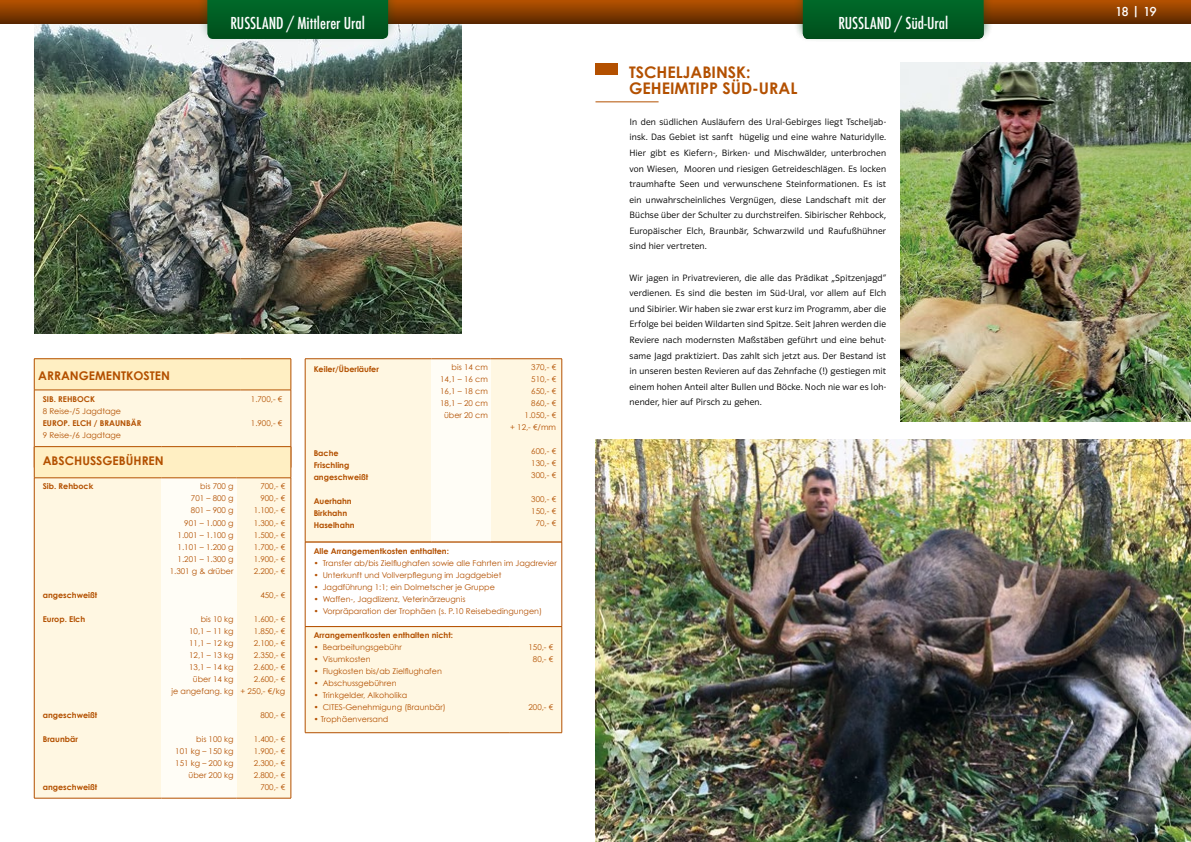
<style>
.page{position:relative;width:1191px;height:842px;background:#fff}
.page>*{position:absolute;margin:0;border:0;box-sizing:border-box;transform-origin:0 0}
.t1{font:500 condensed 16px "Futura";color:#fff}
.t2{font:700 16px/15.6px "Century Gothic";color:#b35000}
.t3{font:700 12px "Century Gothic";color:#b35000}
.t4{font:500 12px "Futura";color:#fff}
.t5{font:9.5px/15.6px "Polo 11 Leicht";letter-spacing:.02em;color:#000;text-align:justify}
.t6{font:8px/12px "Century Gothic";color:#b35000;text-align:right}
.t7{font:700 8px/12px "Century Gothic";color:#b35000}
</style>
<div class="page">
<div style="left:595px;top:63px;width:23px;height:11px;background:#b35000"></div>
<hr style="left:595px;top:101px;width:63px;height:1px;background:#b35000">
<div style="left:34px;top:359px;width:257px;height:31px;background:#ffefc3"></div>
<div style="left:35px;top:391px;width:256px;height:55px;background:#fff7e2"></div>
<hr style="left:34px;top:359px;width:206px;height:1px;background:#b35000">
<hr style="left:34px;top:359px;width:1px;height:31px;background:#b35000">
<hr style="left:240px;top:359px;width:51px;height:1px;background:#b35000">
<hr style="left:291px;top:359px;width:1px;height:31px;background:#b35000">
<hr style="left:34px;top:390px;width:206px;height:1px;background:#b35000">
<hr style="left:34px;top:390px;width:1px;height:77px;background:#b35000">
<hr style="left:240px;top:390px;width:51px;height:1px;background:#b35000">
<hr style="left:291px;top:390px;width:1px;height:77px;background:#b35000">
<div style="left:34px;top:447px;width:257px;height:31px;background:#ffefc3"></div>
<div style="left:35px;top:479px;width:256px;height:319px;background:#fff7e2"></div>
<div style="left:161px;top:478px;width:75px;height:320px;background:#fffdf6"></div>
<hr style="left:291px;top:447px;width:1px;height:31px;background:#b35000">
<hr style="left:34px;top:446px;width:127px;height:1px;background:#b35000">
<hr style="left:34px;top:447px;width:1px;height:31px;background:#b35000">
<hr style="left:161px;top:446px;width:75px;height:1px;background:#b35000">
<hr style="left:236px;top:446px;width:55px;height:1px;background:#b35000">
<hr style="left:34px;top:478px;width:127px;height:1px;background:#b35000">
<hr style="left:34px;top:478px;width:1px;height:320px;background:#b35000">
<hr style="left:161px;top:478px;width:75px;height:1px;background:#b35000">
<hr style="left:236px;top:478px;width:55px;height:1px;background:#b35000">
<hr style="left:291px;top:478px;width:1px;height:320px;background:#b35000">
<hr style="left:34px;top:798px;width:127px;height:1px;background:#b35000">
<hr style="left:161px;top:798px;width:75px;height:1px;background:#b35000">
<hr style="left:236px;top:798px;width:55px;height:1px;background:#b35000">
<hr style="left:561px;top:542px;width:1px;height:84px;background:#b35000">
<hr style="left:305px;top:542px;width:1px;height:84px;background:#b35000">
<div style="left:306px;top:627px;width:255px;height:105px;background:#fff7e2"></div>
<hr style="left:305px;top:627px;width:1px;height:106px;background:#b35000">
<hr style="left:305px;top:626px;width:205px;height:1px;background:#b35000">
<hr style="left:305px;top:732px;width:205px;height:1px;background:#b35000">
<hr style="left:510px;top:626px;width:52px;height:1px;background:#b35000">
<hr style="left:561px;top:627px;width:1px;height:106px;background:#b35000">
<hr style="left:510px;top:732px;width:52px;height:1px;background:#b35000">
<div style="left:306px;top:360px;width:255px;height:182px;background:#fff7e2"></div>
<div style="left:431px;top:359px;width:60px;height:183px;background:#fffdf6"></div>
<hr style="left:305px;top:359px;width:126px;height:1px;background:#b35000">
<hr style="left:305px;top:359px;width:1px;height:183px;background:#b35000">
<hr style="left:431px;top:359px;width:60px;height:1px;background:#b35000">
<hr style="left:491px;top:359px;width:71px;height:1px;background:#b35000">
<hr style="left:561px;top:359px;width:1px;height:183px;background:#b35000">
<hr style="left:305px;top:542px;width:126px;height:1px;background:#b35000">
<hr style="left:431px;top:542px;width:60px;height:1px;background:#b35000">
<hr style="left:491px;top:542px;width:71px;height:1px;background:#b35000">
<img style="left:34px;top:23px;width:427px;height:310px">
<svg style="left:0;top:0;width:1191px;height:23px;background:#8a3d00"></svg>
<div style="left:793px;top:0;width:200px;height:43px;background:#004c1a;opacity:.39"></div>
<svg style="left:803px;top:0;width:180px;height:39px;background:#005b22"></svg>
<div style="left:198px;top:0;width:200px;height:43px;background:#004c1a;opacity:.39"></div>
<svg style="left:207px;top:0;width:181px;height:39px;background:#005b22"></svg>
<img style="left:900px;top:62px;width:291px;height:360px">
<img style="left:595px;top:439px;width:596px;height:403px">
<h1 class="t1" style="left:230px;top:13px;width:136px">RUSSLAND / Mittlerer Ural</h1>
<h1 class="t1" style="left:838px;top:13px;width:112px">RUSSLAND / Süd-Ural</h1>
<h2 class="t3" style="left:38px;top:368px;width:133px">ARRANGEMENTKOSTEN</h2>
<p class="t7" style="left:43px;top:392px;width:54px">SIB. REHBOCK</p>
<p class="t6" style="left:43px;top:405px;width:80px">8 Reise-/5 Jagdtage</p>
<p class="t7" style="left:43px;top:416px;width:100px">EUROP. ELCH / BRAUNBÄR</p>
<p class="t6" style="left:43px;top:429px;width:80px">9 Reise-/6 Jagdtage</p>
<p class="t6" style="left:251px;top:393px;width:33px">1.700,- €</p>
<p class="t6" style="left:251px;top:417px;width:33px">1.900,- €</p>
<h2 class="t3" style="left:43px;top:453px;width:122px">ABSCHUSSGEBÜHREN</h2>
<p class="t7" style="left:43px;top:480px;width:52px">Sib. Rehbock</p>
<p class="t7" style="left:43px;top:588px;width:56px">angeschweißt</p>
<p class="t7" style="left:43px;top:612px;width:44px">Europ. Elch</p>
<p class="t7" style="left:43px;top:708px;width:56px">angeschweißt</p>
<p class="t7" style="left:43px;top:732px;width:37px">Braunbär</p>
<p class="t7" style="left:43px;top:780px;width:56px">angeschweißt</p>
<p class="t6" style="left:170px;top:480px;width:65px">bis 700 g<br>701 – 800 g<br>801 – 900 g<br>901 – 1.000 g<br>1.001 – 1.100 g<br>1.101 – 1.200 g<br>1.201 – 1.300 g<br>1.301 g &amp; drüber</p>
<p class="t6" style="left:254px;top:480px;width:33px">700,- €<br>900,- €<br>1.100,- €<br>1.300,- €<br>1.500,- €<br>1.700,- €<br>1.900,- €<br>2.200,- €</p>
<p class="t6" style="left:260px;top:588px;width:26px">450,- €</p>
<p class="t6" style="left:240px;top:612px;width:46px">1.600,- €<br>1.850,- €<br>2.100,- €<br>2.350,- €<br>2.600,- €<br>2.600,- €<br>+ 250,- €/kg</p>
<p class="t6" style="left:260px;top:708px;width:26px">800,- €</p>
<p class="t6" style="left:254px;top:732px;width:33px">1.400,- €<br>1.900,- €<br>2.300,- €<br>2.800,- €<br>700,- €</p>
<p class="t6" style="left:171px;top:612px;width:64px">bis 10 kg<br>10,1 – 11 kg<br>11,1 – 12 kg<br>12,1 – 13 kg<br>13,1 – 14 kg über 14 kg<br>je angefang. kg</p>
<p class="t6" style="left:175px;top:732px;width:60px">bis 100 kg<br>101 kg – 150 kg<br>151 kg – 200 kg über 200 kg</p>
<p class="t7" style="left:314px;top:363px;width:67px">Keiler/Überläufer</p>
<p class="t7" style="left:314px;top:447px;width:56px">Bache<br>Frischling angeschweißt</p>
<p class="t7" style="left:314px;top:495px;width:42px">Auerhahn<br>Birkhahn<br>Haselhahn</p>
<p class="t6" style="left:440px;top:361px;width:49px">bis 14 cm<br>14,1 – 16 cm<br>16,1 – 18 cm<br>18,1 – 20 cm über 20 cm</p>
<p class="t6" style="left:510px;top:361px;width:47px">370,- €<br>510,- €<br>650,- €<br>860,- €<br>1.050,- €<br>+ 12,- €/mm</p>
<p class="t6" style="left:531px;top:445px;width:26px;text-align:justify">600,- € 130,- € 300,- €</p>
<p class="t6" style="left:531px;top:493px;width:26px;text-align:center">300,- €<br>150,- €<br>70,- €</p>
<p class="t7" style="left:314px;top:544px;width:137px">Alle Arrangementkosten enthalten:</p>
<p class="t6" style="left:314px;top:557px;width:245px">• Transfer ab/bis Zielflughafen sowie alle Fahrten im Jagdrevier</p>
<p class="t6" style="left:314px;top:569px;width:189px">• Unterkunft und Vollverpflegung im Jagdgebiet</p>
<p class="t6" style="left:314px;top:581px;width:183px">• Jagdführung 1:1; ein Dolmetscher je Gruppe</p>
<p class="t6" style="left:314px;top:593px;width:153px">• Waffen-, Jagdlizenz, Veterinärzeugnis</p>
<p class="t6" style="left:314px;top:605px;width:230px">• Vorpräparation der Trophäen (s. P.10 Reisebedingungen)</p>
<p class="t7" style="left:314px;top:629px;width:141px">Arrangementkosten enthalten nicht:</p>
<p class="t6" style="left:314px;top:641px;width:90px">• Bearbeitungsgebühr</p>
<p class="t6" style="left:314px;top:653px;width:58px">• Visumkosten</p>
<p class="t6" style="left:314px;top:665px;width:130px">• Flugkosten bis/ab Zielflughafen</p>
<p class="t6" style="left:314px;top:677px;width:84px">• Abschussgebühren</p>
<p class="t6" style="left:314px;top:689px;width:95px">• Trinkgelder, Alkoholika</p>
<p class="t6" style="left:314px;top:701px;width:134px">• CITES-Genehmigung (Braunbär)</p>
<p class="t6" style="left:314px;top:713px;width:76px">• Trophäenversand</p>
<p class="t6" style="left:528px;top:641px;width:26px;text-align:center">150,- €<br>80,- €</p>
<p class="t6" style="left:528px;top:701px;width:26px">200,- €</p>
<h1 class="t2" style="left:629px;top:64px;width:170px">TSCHELJABINSK:<br>GEHEIMTIPP SÜD-URAL</h1>
<p class="t5" style="left:629px;top:114px;width:258px">In den südlichen Ausläufern des Ural-Gebirges liegt Tscheljab&shy;insk. Das Gebiet ist sanft hügelig und eine wahre Naturidylle.<br>Hier gibt es Kiefern-, Birken- und Mischwälder, unterbrochen von Wiesen, Mooren und riesigen Getreideschlägen. Es locken traumhafte Seen und verwunschene Steinformationen. Es ist ein unwahrscheinliches Vergnügen, diese Landschaft mit der Büchse über der Schulter zu durchstreifen. Sibirischer Rehbock, Europäischer Elch, Braunbär, Schwarzwild und Raufußhühner sind hier vertreten.</p>
<p class="t5" style="left:629px;top:270px;width:258px">Wir jagen in Privatrevieren, die alle das Prädikat „Spitzenjagd“ verdienen. Es sind die besten im Süd-Ural, vor allem auf Elch und Sibirier. Wir haben sie zwar erst kurz im Programm, aber die Erfolge bei beiden Wildarten sind Spitze. Seit Jahren werden die Reviere nach modernsten Maßstäben geführt und eine behut&shy;same Jagd praktiziert. Das zahlt sich jetzt aus. Der Bestand ist in unseren besten Revieren auf das Zehnfache (!) gestiegen mit einem hohen Anteil alter Bullen und Böcke. Noch nie war es loh&shy;nender, hier auf Pirsch zu gehen.</p>
<h2 class="t4" style="left:1115px;top:3px;width:43px">18 | 19</h2>
</div>
